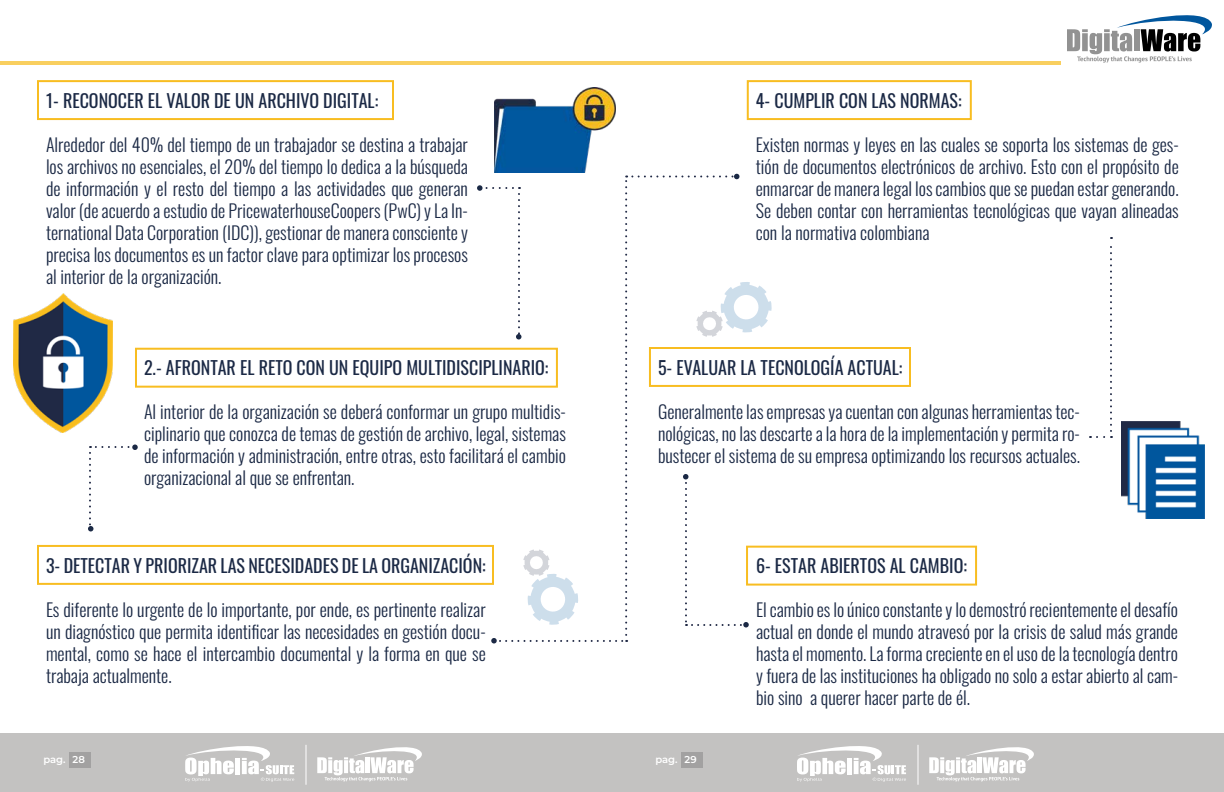
<style>
.page{position:relative;width:1224px;height:792px;background:#fff}
.page>*{position:absolute;margin:0;border:0;box-sizing:border-box;transform-origin:0 0}
.t1{font:300 18px/22px "Oswald";color:#1b2945;text-align:justify}
.t2{font:18px "Oswald";color:#1b2945}
.t3{font:600 10px "Montserrat";color:#fff}
</style>
<div class="page">
<div style="left:0;top:734px;width:612px;height:58px;background:#c3c2c1"></div>
<svg style="left:317px;top:747px;width:105px;height:34px"></svg>
<hr style="left:306px;top:745px;width:1px;height:40px;background:#fff">
<div style="left:70px;top:752px;width:21px;height:15px;background:#a2a1a1"></div>
<div style="left:612px;top:734px;width:612px;height:58px;background:#c3c2c1"></div>
<svg style="left:929px;top:747px;width:105px;height:34px"></svg>
<hr style="left:918px;top:745px;width:1px;height:40px;background:#fff">
<div style="left:682px;top:752px;width:21px;height:15px;background:#a2a1a1"></div>
<svg style="left:1067px;top:15px;width:145px;height:48px"></svg>
<hr style="left:0;top:61px;width:1061px;height:4px;background:#f9cf5f">
<svg style="left:185px;top:746px;width:109px;height:36px"></svg>
<svg style="left:797px;top:746px;width:109px;height:36px"></svg>
<div style="left:37px;top:80px;width:357px;height:40px;border:2px solid #f8bd21"></div>
<div style="left:37px;top:545px;width:457px;height:40px;border:2px solid #f8bd21"></div>
<div style="left:135px;top:348px;width:423px;height:40px;border:2px solid #f8bd21"></div>
<svg style="left:88px;top:445px;width:50px;height:86px"></svg>
<img style="left:494px;top:87px;width:122px;height:86px">
<img style="left:13px;top:293px;width:99px;height:139px">
<div style="left:747px;top:80px;width:225px;height:40px;border:2px solid #f8bd21"></div>
<div style="left:649px;top:347px;width:262px;height:40px;border:2px solid #f8bd21"></div>
<div style="left:746px;top:546px;width:231px;height:40px;border:2px solid #f8bd21"></div>
<svg style="left:1097px;top:237px;width:15px;height:201px"></svg>
<img style="left:1121px;top:421px;width:84px;height:97px">
<svg style="left:477px;top:174px;width:295px;height:469px"></svg>
<p class="t2" style="left:46px;top:85px;width:334px">1- RECONOCER EL VALOR DE UN ARCHIVO DIGITAL:</p>
<p class="t1" style="left:46px;top:132px;width:424px">Alrededor del 40% del tiempo de un trabajador se destina a trabajar los archivos no esenciales, el 20% del tiempo lo dedica a la búsqueda de información y el resto del tiempo a las actividades que generan valor (de acuerdo a estudio de PricewaterhouseCoopers (PwC) y La In&shy;ternational Data Corporation (IDC)), gestionar de manera consciente y precisa los documentos es un factor clave para optimizar los procesos al interior de la organización.</p>
<p class="t2" style="left:144px;top:352px;width:406px">2.- AFRONTAR EL RETO CON UN EQUIPO MULTIDISCIPLINARIO:</p>
<p class="t1" style="left:144px;top:399px;width:424px">Al interior de la organización se deberá conformar un grupo multidis&shy;ciplinario que conozca de temas de gestión de archivo, legal, sistemas de información y administración, entre otras, esto facilitará el cambio organizacional al que se enfrentan.</p>
<p class="t2" style="left:46px;top:550px;width:441px">3- DETECTAR Y PRIORIZAR LAS NECESIDADES DE LA ORGANIZACIÓN:</p>
<p class="t1" style="left:46px;top:597px;width:441px">Es diferente lo urgente de lo importante, por ende, es pertinente realizar un diagnóstico que permita identificar las necesidades en gestión docu&shy;mental, como se hace el intercambio documental y la forma en que se trabaja actualmente.</p>
<p class="t2" style="left:756px;top:85px;width:207px">4- CUMPLIR CON LAS NORMAS:</p>
<p class="t1" style="left:756px;top:132px;width:424px">Existen normas y leyes en las cuales se soporta los sistemas de ges&shy;tión de documentos electrónicos de archivo. Esto con el propósito de enmarcar de manera legal los cambios que se puedan estar generando.<br>Se deben contar con herramientas tecnológicas que vayan alineadas con la normativa colombiana</p>
<p class="t2" style="left:658px;top:352px;width:246px">5- EVALUAR LA TECNOLOGÍA ACTUAL:</p>
<p class="t1" style="left:658px;top:399px;width:423px">Generalmente las empresas ya cuentan con algunas herramientas tec&shy;nológicas, no las descarte a la hora de la implementación y permita ro&shy;bustecer el sistema de su empresa optimizando los recursos actuales.</p>
<p class="t2" style="left:756px;top:550px;width:212px">6- ESTAR ABIERTOS AL CAMBIO:</p>
<p class="t1" style="left:756px;top:597px;width:424px">El cambio es lo único constante y lo demostró recientemente el desafío actual en donde el mundo atravesó por la crisis de salud más grande hasta el momento. La forma creciente en el uso de la tecnología dentro y fuera de las instituciones ha obligado no solo a estar abierto al cam&shy;bio sino a querer hacer parte de él.</p>
<p class="t3" style="left:43px;top:753px;width:43px">pag. 28</p>
<p class="t3" style="left:655px;top:753px;width:43px">pag. 29</p>
</div>
